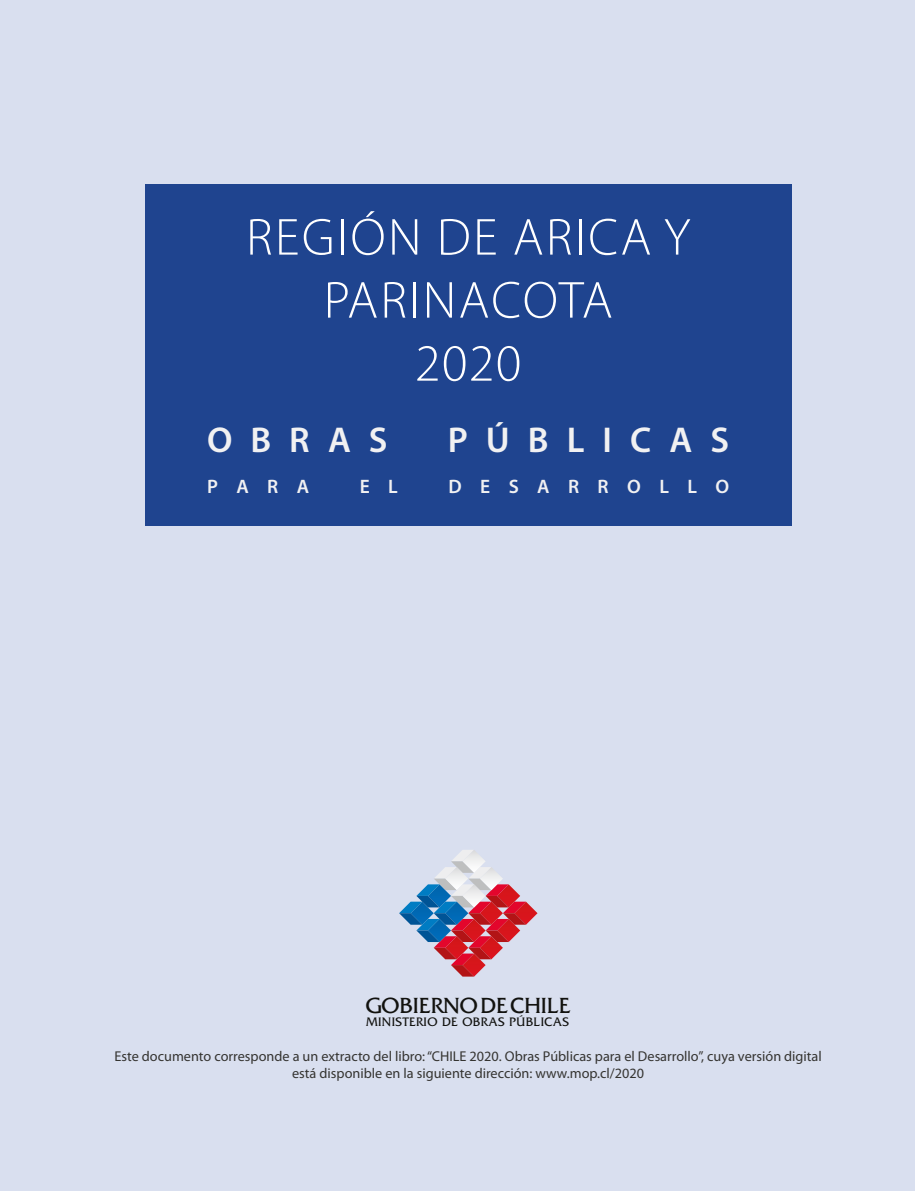
<style>
.page{position:relative;width:915px;height:1191px;background:#fff}
.page>*{position:absolute;margin:0;border:0;box-sizing:border-box;transform-origin:0 0}
.t1{font:300 52.5px/63px "Myriad Pro";letter-spacing:.045em;color:#fff;text-align:center}
.t2{font:600 36px "Myriad Pro";letter-spacing:.5em;color:#f1f1f2}
.t3{font:22.95px "Friz Quadrata";color:#12120f}
.t4{font:600 19.5px "Myriad Pro";letter-spacing:.945em;color:#f1f1f2}
.t5{font:14.25px/17.1px "Myriad Pro";color:#353431;text-align:center}
.t6{font:12.9px "Friz Quadrata";letter-spacing:.035em;color:#12120f}
</style>
<div class="page">
<div style="left:0;top:0;width:914px;height:1191px;background:#d9dfef"></div>
<div style="left:145px;top:184px;width:646px;height:341px;background:#1f448f"></div>
<svg style="left:399px;top:850px;width:138px;height:126px"></svg>
<h1 class="t1" style="left:246px;top:205px;width:445px">REGIÓN DE ARICA Y<br>PAR INACOTA<br>2020</h1>
<h2 class="t2" style="left:207px;top:417px;width:182px">OBRAS</h2>
<h2 class="t2" style="left:447px;top:417px;width:283px">PÚBLICAS</h2>
<h3 class="t4" style="left:207px;top:474px;width:104px">PARA</h3>
<h3 class="t4" style="left:359px;top:474px;width:40px">E L</h3>
<h3 class="t4" style="left:448px;top:474px;width:282px">DESARROLLO</h3>
<h3 class="t3" style="left:365px;top:992px;width:206px">GOBIERNODECHILE</h3>
<p class="t6" style="left:366px;top:1014px;width:205px">MINISTERIO DE OBRAS PÚBLICAS</p>
<p class="t5" style="left:114px;top:1047px;width:708px">Este documento corresponde a un extracto del libro: “CHILE 2020. Obras Públicas para el Desarrollo”, cuya versión digital está disponible en la siguiente dirección: www.mop.cl/2020</p>
</div>
